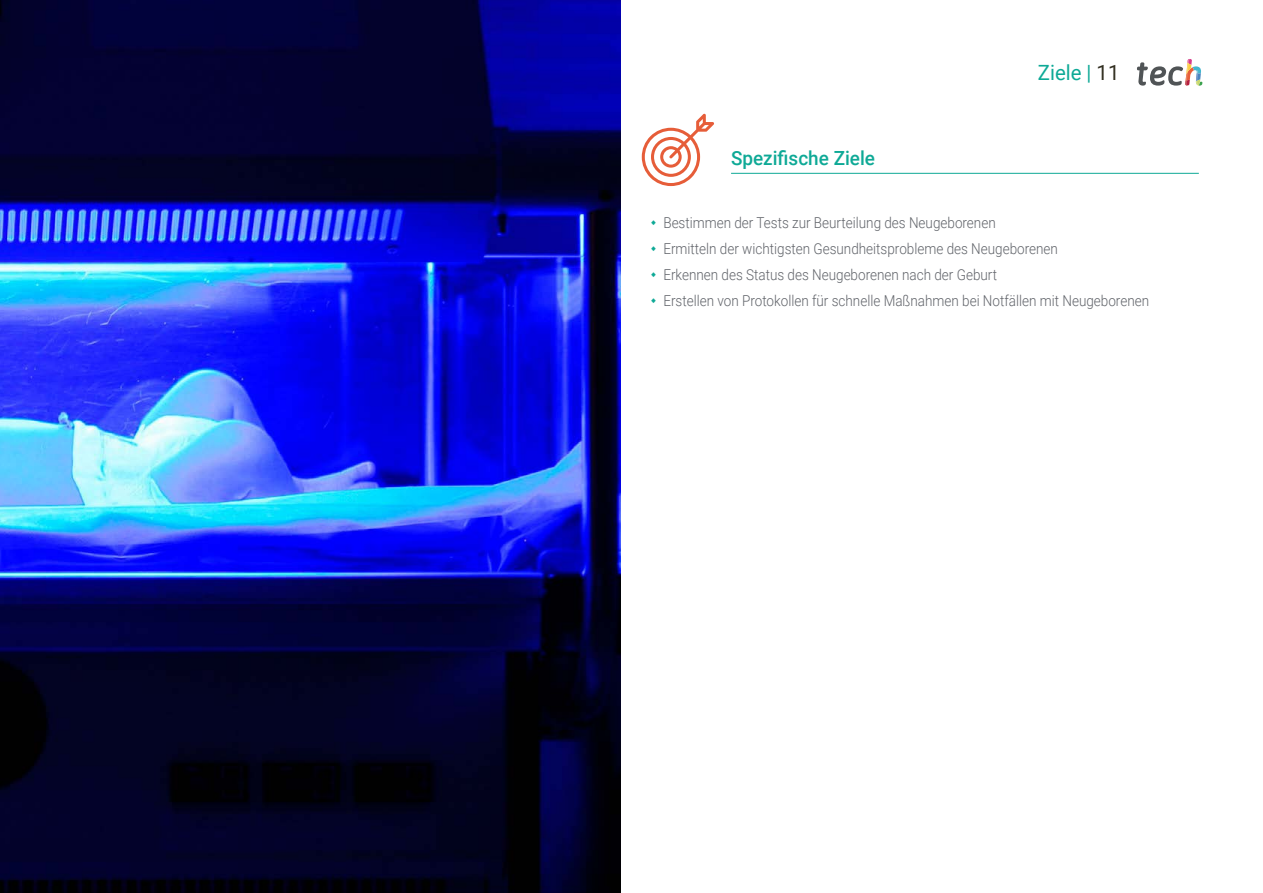
<style>
.page{position:relative;width:1263px;height:893px;background:#fff}
.page>*{position:absolute;margin:0;border:0;box-sizing:border-box;transform-origin:0 0}
.t1{font:21px "Roboto";color:#0ea996}
.t2{font:500 19.5px "Roboto";color:#0ea996}
.t3{font:300 15px/26px "Roboto";color:#61646a;scale:.9 1}
.s1{color:#312e20}
</style>
<div class="page">
<svg style="left:642px;top:114px;width:72px;height:72px"></svg>
<hr style="left:731px;top:173px;width:468px;height:1px;background:#0ea996">
<img style="left:0;top:0;width:621px;height:893px">
<svg style="left:1137px;top:59px;width:65px;height:27px"></svg>
<h2 class="t2" style="left:731px;top:144px;width:145px">Spezifische Ziele</h2>
<h1 class="t1" style="left:1038px;top:57px;width:83px">Ziele | <span class="s1">11</span></h1>
<p class="t3" style="left:663px;top:209px;width:541px">Bestimmen der Tests zur Beurteilung des Neugeborenen<br>Ermitteln der wichtigsten Gesundheitsprobleme des Neugeborenen<br>Erkennen des Status des Neugeborenen nach der Geburt<br>Erstellen von Protokollen für schnelle Maßnahmen bei Notfällen mit Neugeborenen</p>
</div>
